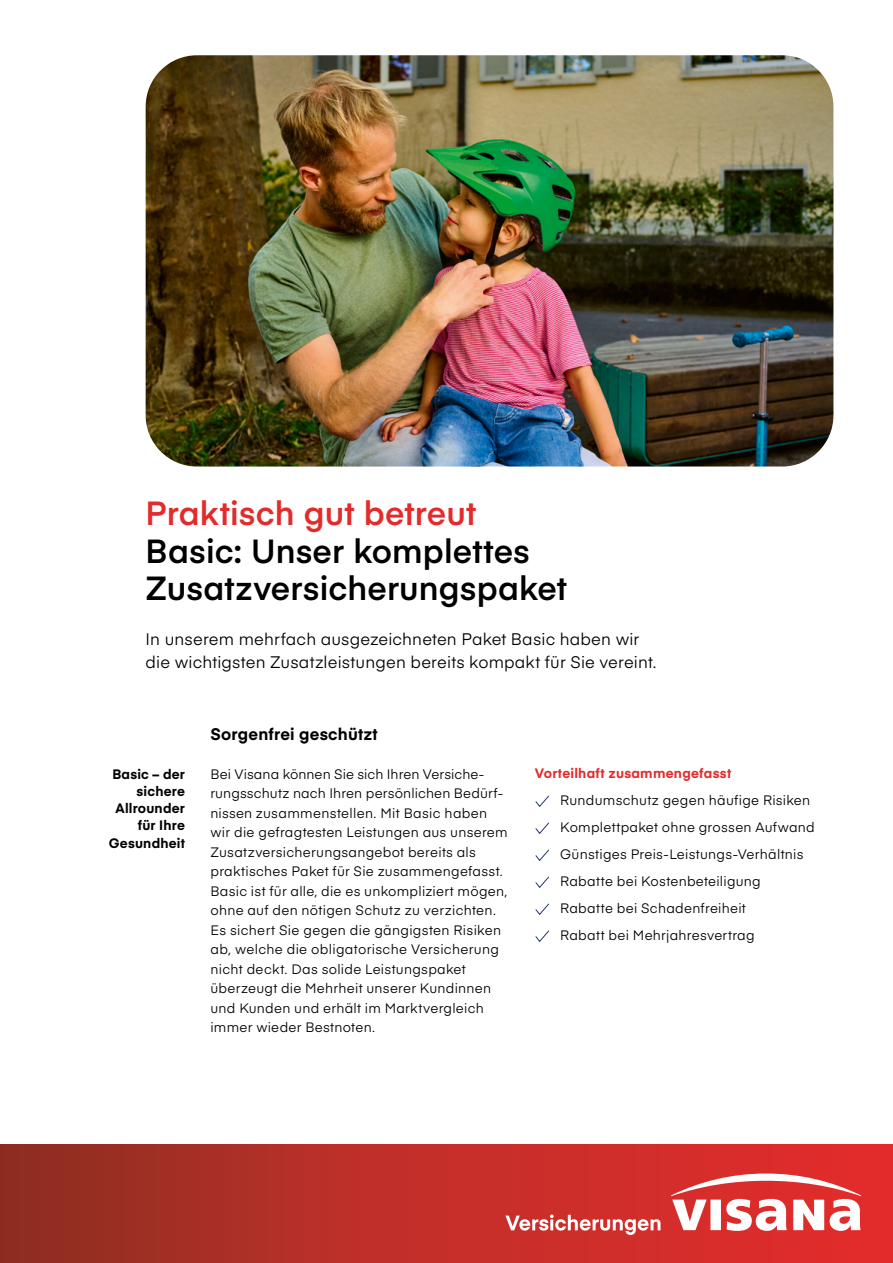
<style>
.page{position:relative;width:893px;height:1263px;background:#fff}
.page>*{position:absolute;margin:0;border:0;box-sizing:border-box;transform-origin:0 0}
.t1{font:600 33px/37.5px "Eina 03";letter-spacing:.005em;color:#000}
.t2{font:600 33px "Eina 03";letter-spacing:.005em;color:#e42b2b}
.t3{font:16.5px/22.5px "Eina 03";letter-spacing:.01em;color:#000}
.t4{font:700 16.5px "Eina 03";letter-spacing:.01em;color:#000}
.t5{font:13.5px/19.5px "Eina 03";letter-spacing:.02em;color:#000}
.t6{font:700 13.5px/17.2px "Eina 03";letter-spacing:.015em;color:#000;text-align:right}
.t7{font:700 13.5px "Eina 03";letter-spacing:.02em;color:#e42b2b}
</style>
<div class="page">
<div style="left:0;top:1144px;width:893px;height:119px;background:linear-gradient(to right,#942f23,#ea2d2e)"></div>
<svg style="left:505px;top:1214px;width:155px;height:21px"></svg>
<svg style="left:671px;top:1173px;width:190px;height:58px"></svg>
<img style="left:146px;top:55px;width:687px;height:411px">
<svg style="left:535px;top:795px;width:14px;height:12px"></svg>
<svg style="left:535px;top:822px;width:14px;height:12px"></svg>
<svg style="left:535px;top:849px;width:14px;height:12px"></svg>
<svg style="left:535px;top:876px;width:14px;height:12px"></svg>
<svg style="left:535px;top:903px;width:14px;height:12px"></svg>
<svg style="left:535px;top:930px;width:14px;height:12px"></svg>
<h1 class="t2" style="left:146px;top:489px;width:332px">Praktisch gut betreut</h1>
<h1 class="t1" style="left:146px;top:530px;width:423px">Basic: Unser komplettes<br>Zusatzversicherungspaket</h1>
<p class="t3" style="left:146px;top:627px;width:512px">In unserem mehrfach ausgezeichneten Paket Basic haben wir die wichtigsten Zusatzleistungen bereits kompakt für Sie vereint.</p>
<p class="t6" style="left:109px;top:764px;width:78px">Basic – der sichere<br>Allrounder für Ihre<br>Gesundheit</p>
<p class="t4" style="left:210px;top:721px;width:169px">Sorgenfrei geschützt</p>
<p class="t5" style="left:210px;top:763px;width:299px">Bei Visana können Sie sich Ihren Versiche&shy;rungsschutz nach Ihren persönlichen Bedürf&shy;nissen zusammenstellen. Mit Basic haben wir die gefragtesten Leistungen aus unserem Zusatzversicherungsangebot bereits als praktisches Paket für Sie zusammengefasst.<br>Basic ist für alle, die es unkompliziert mögen, ohne auf den nötigen Schutz zu verzichten.<br>Es sichert Sie gegen die gängigsten Risiken ab, welche die obligatorische Versicherung nicht deckt. Das solide Leistungspaket überzeugt die Mehrheit unserer Kundinnen und Kunden und erhält im Marktvergleich immer wieder Bestnoten.</p>
<p class="t7" style="left:535px;top:763px;width:198px">Vorteilhaft zusammengefasst</p>
<p class="t5" style="left:560px;top:786px;width:256px;line-height:27px">Rundumschutz gegen häufige Risiken Komplettpaket ohne grossen Aufwand Günstiges Preis-Leistungs-Verhältnis Rabatte bei Kostenbeteiligung Rabatte bei Schadenfreiheit<br>Rabatt bei Mehrjahresvertrag</p>
</div>
